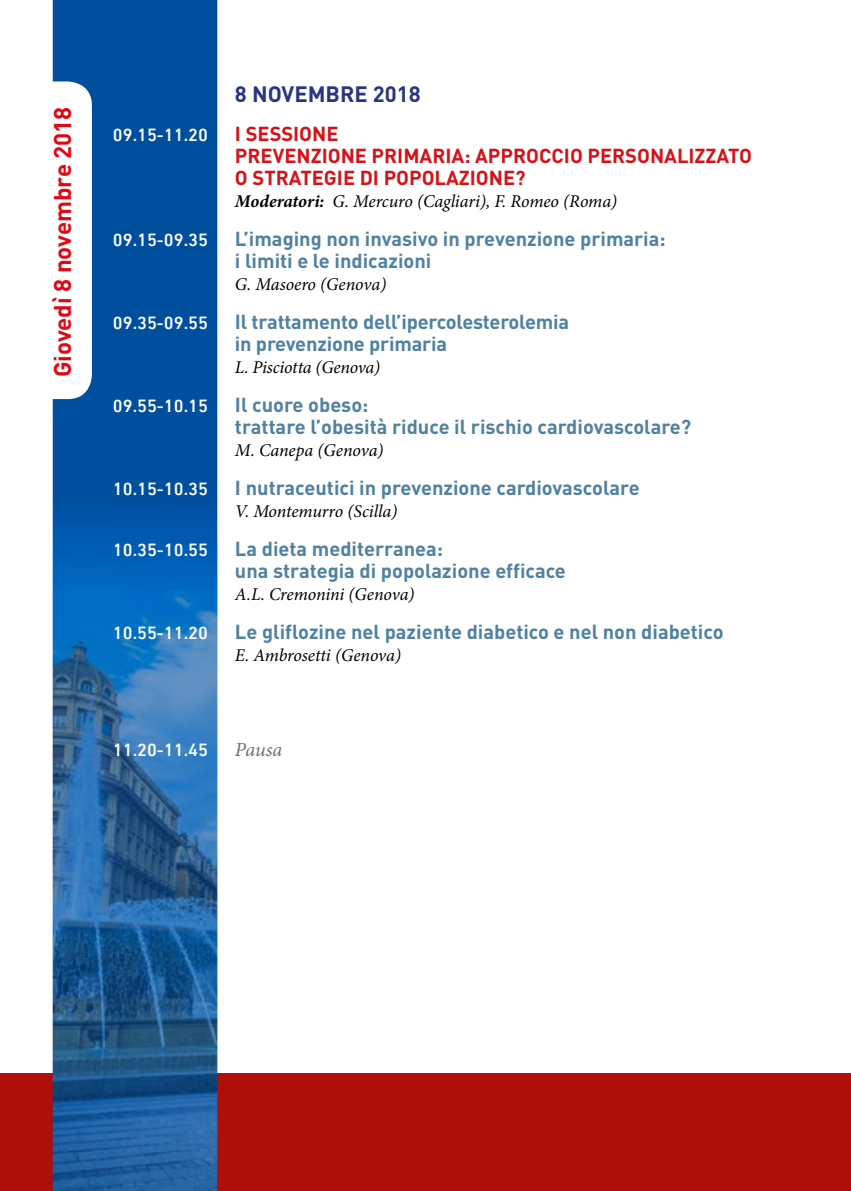
<style>
.page{position:relative;width:851px;height:1191px;background:#fff}
.page>*{position:absolute;margin:0;border:0;box-sizing:border-box;transform-origin:0 0}
.t1{font:700 24px "DIN";color:#e30613}
.t2{font:700 22px "DIN";color:#283583}
.t3{font:700 20px/22px "DIN";color:#4f81a1}
.t4{font:700 20px/22px "DIN";color:#d71117}
.t5{font:italic 20px "Minion Pro";letter-spacing:-.005em;color:#706f6f}
.t6{font:italic 18px "Minion Pro";letter-spacing:-.005em;color:#000}
.t7{font:500 18px "DIN Next W01";color:#fff}
.s1{font-weight:700}
</style>
<div class="page">
<div style="left:0;top:1072px;width:850px;height:119px;background:#ae0f0a"></div>
<svg style="left:53px;top:0;width:164px;height:450px;fill:#004f9f"></svg>
<img style="left:53px;top:450px;width:164px;height:741px">
<p class="t1" style="left:47px;top:377px;width:272px;rotate:-90deg">Giovedì 8 novembre 2018</p>
<p class="t2" style="left:235px;top:80px;width:187px">8 NOVEMBRE 2018</p>
<p class="t7" style="left:113px;top:125px;width:97px">09.15-11.20</p>
<p class="t4" style="left:235px;top:122px;width:518px">I SESSIONE<br>PREVENZIONE PRIMARIA: APPROCCIO PERSONALIZZATO<br>O STRATEGIE DI POPOLAZIONE?</p>
<p class="t6" style="left:235px;top:189px;width:383px"><span class="s1">Moderatori:</span> G. Mercuro (Cagliari), F. Romeo (Roma)</p>
<p class="t7" style="left:113px;top:230px;width:97px">09.15-09.35</p>
<p class="t3" style="left:235px;top:227px;width:432px">L’imaging non invasivo in prevenzione primaria: i limiti e le indicazioni</p>
<p class="t6" style="left:235px;top:272px;width:153px">G. Masoero (Genova)</p>
<p class="t7" style="left:113px;top:313px;width:97px">09.35-09.55</p>
<p class="t3" style="left:235px;top:310px;width:335px">Il trattamento dell’ipercolesterolemia in prevenzione primaria</p>
<p class="t6" style="left:235px;top:355px;width:147px">L. Pisciotta (Genova)</p>
<p class="t7" style="left:113px;top:396px;width:97px">09.55-10.15</p>
<p class="t3" style="left:235px;top:393px;width:458px">Il cuore obeso:<br>trattare l’obesità riduce il rischio cardiovascolare?</p>
<p class="t6" style="left:235px;top:438px;width:150px">M. Canepa (Genova)</p>
<p class="t7" style="left:113px;top:479px;width:97px">10.15-10.35</p>
<p class="t3" style="left:235px;top:476px;width:406px">I nutraceutici in prevenzione cardiovascolare</p>
<p class="t6" style="left:235px;top:499px;width:164px">V. Montemurro (Scilla)</p>
<p class="t7" style="left:113px;top:540px;width:97px">10.35-10.55</p>
<p class="t3" style="left:235px;top:537px;width:332px">La dieta mediterranea:<br>una strategia di popolazione efficace</p>
<p class="t6" style="left:235px;top:582px;width:181px">A.L. Cremonini (Genova)</p>
<p class="t7" style="left:113px;top:623px;width:97px">10.55-11.20</p>
<p class="t3" style="left:235px;top:620px;width:490px">Le gliflozine nel paziente diabetico e nel non diabetico</p>
<p class="t6" style="left:235px;top:643px;width:168px">E. Ambrosetti (Genova)</p>
<p class="t7" style="left:113px;top:739px;width:97px">11.20-11.45</p>
<p class="t5" style="left:235px;top:735px;width:49px">Pausa</p>
</div>
